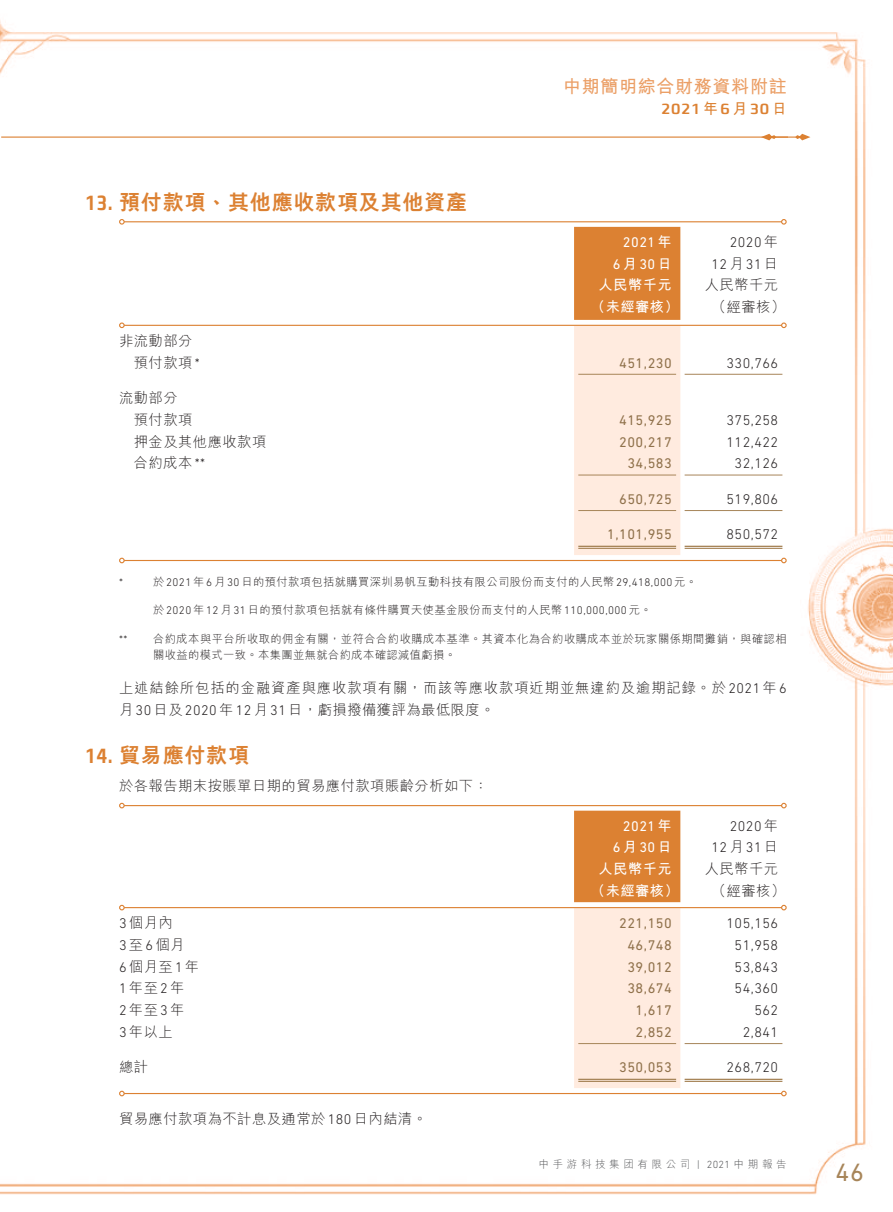
<style>
.page{position:relative;width:893px;height:1212px;background:#fff}
.page>*{position:absolute;margin:0;border:0;box-sizing:border-box;transform-origin:0 0}
.t1{font:25.5px "DIN Next LT Pro";color:#a78559}
._3__標題{font:800 21px "M Hei HK";letter-spacing:.04em;color:#dc8132}
.t2{font:700 18px "M Hei HK";letter-spacing:.04em;color:#eb9f66}
.t3{font:500 condensed 15px "Francker Pro";letter-spacing:.04em;color:#dc8132}
._1__內文{font:300 14.25px "M Hei HK";letter-spacing:.035em;color:#231f20}
._1__內文-2{font:300 14.25px "DIN Next LT Pro";letter-spacing:.035em;color:#231f20}
._1__內文-3{font:14.25px "DIN Next LT Pro";letter-spacing:.035em;color:#90724c}
._1__內文-4{font:300 14.25px/21.8px "M Hei HK";letter-spacing:.07em;color:#231f20}
._1__內文-5{font:700 14.25px "M Hei HK";letter-spacing:.035em;color:#fff}
._1__內文-6{font:14.25px "DIN Next LT Pro";letter-spacing:.035em;color:#fff}
._2__附註內文{font:300 11.25px "M Hei HK";letter-spacing:.035em;color:#231f20}
._2__附註內文-2{font:300 11.25px "DIN Next LT Pro";color:#231f20}
.t4{font:300 10.5px "M Hei HK";letter-spacing:.345em;color:#57585a}
.t5{font:300 10.5px "DIN Next LT Pro";color:#57585a}
.s1{font-family:"Francker Pro Condensed Smbold";font-weight:400}
.s2{font-family:"DIN Next LT Pro"}
.s3{font-family:"M Hei HK";font-weight:700;font-stretch:normal}
.s4{font-family:"M Hei HK";font-weight:700}
.s5{font-family:"M Hei HK"}
.s6{font-family:"M Hei HKS"}
</style>
<div class="page">
<img style="left:1px;top:24px;width:892px;height:1171px">
<hr style="left:768px;top:137px;width:34px;height:1px;background:#dc8132">
<svg style="left:761px;top:134px;width:15px;height:6px"></svg>
<svg style="left:795px;top:134px;width:15px;height:6px"></svg>
<hr style="left:1px;top:137px;width:787px;height:1px;background:#dc8132">
<div style="left:574px;top:227px;width:106px;height:93px;background:#dc8132"></div>
<div style="left:574px;top:326px;width:106px;height:229px;background:#ffebdf"></div>
<hr style="left:124px;top:221px;width:658px;height:1px;background:#dc8132">
<svg style="left:119px;top:219px;width:6px;height:6px"></svg>
<svg style="left:781px;top:219px;width:6px;height:6px"></svg>
<hr style="left:124px;top:325px;width:658px;height:1px;background:#dc8132">
<svg style="left:119px;top:322px;width:6px;height:6px"></svg>
<svg style="left:781px;top:322px;width:6px;height:6px"></svg>
<hr style="left:578px;top:374px;width:98px;height:1px;background:#a78559">
<hr style="left:685px;top:374px;width:97px;height:1px;background:#a78559">
<hr style="left:578px;top:475px;width:98px;height:1px;background:#a78559">
<hr style="left:685px;top:475px;width:97px;height:1px;background:#a78559">
<hr style="left:578px;top:510px;width:98px;height:1px;background:#a78559">
<hr style="left:685px;top:510px;width:97px;height:1px;background:#a78559">
<hr style="left:578px;top:546px;width:98px;height:1px;background:#a78559">
<hr style="left:578px;top:548px;width:98px;height:1px;background:#a78559">
<hr style="left:685px;top:546px;width:97px;height:1px;background:#a78559">
<hr style="left:685px;top:548px;width:97px;height:1px;background:#a78559">
<hr style="left:124px;top:560px;width:658px;height:1px;background:#dc8132">
<svg style="left:119px;top:558px;width:6px;height:5px"></svg>
<svg style="left:781px;top:558px;width:6px;height:5px"></svg>
<div style="left:574px;top:811px;width:106px;height:91px;background:#dc8132"></div>
<div style="left:574px;top:908px;width:106px;height:180px;background:#ffebdf"></div>
<hr style="left:124px;top:805px;width:658px;height:1px;background:#dc8132">
<svg style="left:119px;top:803px;width:6px;height:5px"></svg>
<svg style="left:781px;top:803px;width:6px;height:5px"></svg>
<hr style="left:124px;top:907px;width:658px;height:1px;background:#dc8132">
<svg style="left:119px;top:905px;width:6px;height:5px"></svg>
<svg style="left:781px;top:905px;width:6px;height:5px"></svg>
<hr style="left:578px;top:1043px;width:98px;height:1px;background:#a78559">
<hr style="left:685px;top:1043px;width:97px;height:1px;background:#a78559">
<hr style="left:578px;top:1079px;width:98px;height:1px;background:#a78559">
<hr style="left:578px;top:1081px;width:98px;height:1px;background:#a78559">
<hr style="left:685px;top:1079px;width:97px;height:1px;background:#a78559">
<hr style="left:685px;top:1081px;width:97px;height:1px;background:#a78559">
<hr style="left:124px;top:1093px;width:658px;height:1px;background:#dc8132">
<svg style="left:119px;top:1091px;width:6px;height:5px"></svg>
<svg style="left:781px;top:1091px;width:6px;height:5px"></svg>
<p class="_3__標題" style="left:85px;top:192px;width:383px"><span class="s1">13.</span> 預付款項、其他應收款項及其他資產</p>
<p class="_1__內文" style="left:119px;top:333px;width:75px">非流動部分</p>
<p class="_1__內文" style="left:134px;top:355px;width:67px">預付款項<span class="s2">*</span></p>
<p class="_1__內文" style="left:119px;top:391px;width:60px">流動部分</p>
<p class="_1__內文" style="left:134px;top:412px;width:60px">預付款項</p>
<p class="_1__內文" style="left:134px;top:434px;width:134px">押金及其他應收款項</p>
<p class="_1__內文" style="left:134px;top:456px;width:73px">合約成本 <span class="s2">**</span></p>
<h3 class="t2" style="left:563px;top:73px;width:225px">中期簡明綜合財務資料附註</h3>
<h3 class="t3" style="left:661px;top:99px;width:127px">2021<span class="s3">年</span>6<span class="s3">月</span>30<span class="s3">日</span></h3>
<p class="_1__內文-6" style="left:623px;top:234px;width:50px">2021<span class="s4">年</span></p>
<p class="_1__內文-6" style="left:613px;top:255px;width:61px">6<span class="s4">月</span>30<span class="s4">日</span></p>
<p class="_1__內文-5" style="left:599px;top:275px;width:75px">人民幣千元</p>
<p class="_1__內文-2" style="left:730px;top:234px;width:50px">2020<span class="s5">年</span></p>
<p class="_1__內文-2" style="left:711px;top:256px;width:68px">12<span class="s5">月</span>31<span class="s5">日</span></p>
<p class="_1__內文" style="left:705px;top:278px;width:75px">人民幣千元</p>
<p class="_1__內文-5" style="left:591px;top:296px;width:90px">（未經審核）</p>
<p class="_1__內文" style="left:712px;top:300px;width:75px">（經審核(</p>
<p class="_1__內文-3" style="left:619px;top:354px;width:54px">451,230</p>
<p class="_1__內文-2" style="left:726px;top:355px;width:53px">330,766</p>
<p class="_1__內文-3" style="left:619px;top:412px;width:54px">415,925</p>
<p class="_1__內文-2" style="left:726px;top:412px;width:53px">375,258</p>
<p class="_1__內文-3" style="left:619px;top:433px;width:54px">200,217</p>
<p class="_1__內文-2" style="left:726px;top:434px;width:53px">112,422</p>
<p class="_1__內文-3" style="left:627px;top:455px;width:46px">34,583</p>
<p class="_1__內文-2" style="left:735px;top:455px;width:45px">32,126</p>
<p class="_1__內文-3" style="left:619px;top:491px;width:54px">650,725</p>
<p class="_1__內文-2" style="left:726px;top:491px;width:53px">519,806</p>
<p class="_2__附註內文-2" style="left:119px;top:576px;width:5px">*</p>
<p class="_2__附註內文-2" style="left:119px;top:633px;width:10px">**</p>
<p class="_1__內文-3" style="left:607px;top:526px;width:66px">1,101,955</p>
<p class="_2__附註內文" style="left:153px;top:576px;width:546px">於<span class="s2">2021</span>年<span class="s2">6</span>月<span class="s2">30</span>日的預付款項包括就購買深圳易帆互動科技有限公司股份而支付的人民幣<span class="s2">29,418,000</span>元。</p>
<p class="_1__內文-2" style="left:726px;top:526px;width:53px">850,572</p>
<p class="_2__附註內文" style="left:153px;top:604px;width:500px">於<span class="s2">2020</span>年<span class="s2">12</span>月<span class="s2">31</span>日的預付款項包括就有條件購買天使基金股份而支付的人民幣<span class="s2">110,000,000</span>元。</p>
<p class="_2__附註內文" style="left:153px;top:633px;width:635px">合約成本與平台所收取的佣金有關，並符合合約收購成本基準。其資本化為合約收購成本並於玩家關係期間攤銷，與確認相</p>
<p class="_2__附註內文" style="left:153px;top:649px;width:304px">關收益的模式一致。本集團並無就合約成本確認減值虧損。</p>
<p class="_1__內文-4" style="left:119px;top:677px;width:669px">上述結餘所包括的金融資產與應收款項有關，而該等應收款項近期並無違約及逾期記錄。於<span class="s2">2021</span>年<span class="s2">6</span>月<span class="s2">30</span>日及<span class="s2">2020</span>年<span class="s2">12</span>月<span class="s2">31</span>日，虧損撥備獲評為最低限度。</p>
<p class="_3__標題" style="left:85px;top:744px;width:166px"><span class="s1">14.</span> 貿易應付款項</p>
<p class="_1__內文" style="left:119px;top:778px;width:370px">於各報告期末按賬單日期的貿易應付款項賬齡分析如下：</p>
<p class="_1__內文-6" style="left:623px;top:817px;width:50px">2021<span class="s4">年</span></p>
<p class="_1__內文-6" style="left:613px;top:839px;width:61px">6<span class="s4">月</span>30<span class="s4">日</span></p>
<p class="_1__內文-2" style="left:730px;top:817px;width:50px">2020<span class="s5">年</span></p>
<p class="_1__內文-2" style="left:711px;top:839px;width:68px">12<span class="s5">月</span>31<span class="s5">日</span></p>
<p class="_1__內文" style="left:705px;top:861px;width:75px">人民幣千元</p>
<p class="_1__內文-5" style="left:599px;top:858px;width:75px">人民幣千元</p>
<p class="_1__內文-5" style="left:591px;top:880px;width:90px">（未經審核）</p>
<p class="_1__內文" style="left:712px;top:883px;width:75px">（經審核(</p>
<p class="_1__內文" style="left:119px;top:915px;width:55px"><span class="s2">3</span>個月內</p>
<p class="_1__內文-3" style="left:619px;top:915px;width:54px">221,150</p>
<p class="_1__內文-2" style="left:726px;top:915px;width:53px">105,156</p>
<p class="_1__內文" style="left:119px;top:937px;width:67px"><span class="s2">3</span>至<span class="s2">6</span>個月</p>
<p class="_1__內文-3" style="left:627px;top:937px;width:46px">46,748</p>
<p class="_1__內文-2" style="left:735px;top:937px;width:45px">51,958</p>
<p class="_1__內文" style="left:119px;top:959px;width:82px"><span class="s2">6</span>個月至<span class="s2">1</span>年</p>
<p class="_1__內文-3" style="left:627px;top:958px;width:46px">39,012</p>
<p class="_1__內文-2" style="left:735px;top:958px;width:45px">53,843</p>
<p class="_1__內文" style="left:119px;top:981px;width:67px"><span class="s2">1</span>年至<span class="s2">2</span>年</p>
<p class="_1__內文-3" style="left:627px;top:980px;width:46px">38,674</p>
<p class="_1__內文-2" style="left:735px;top:980px;width:45px">54,360</p>
<p class="_1__內文" style="left:119px;top:1002px;width:67px"><span class="s2">2</span>年至<span class="s2">3</span>年</p>
<p class="_1__內文-3" style="left:636px;top:1002px;width:38px">1,617</p>
<p class="_1__內文-2" style="left:754px;top:1002px;width:25px">562</p>
<p class="_1__內文" style="left:119px;top:1024px;width:55px"><span class="s2">3</span>年以上</p>
<p class="_1__內文-3" style="left:636px;top:1024px;width:38px">2,852</p>
<p class="_1__內文-2" style="left:743px;top:1024px;width:37px">2,841</p>
<p class="_1__內文" style="left:119px;top:1060px;width:31px">總計</p>
<p class="_1__內文" style="left:119px;top:1112px;width:310px">貿易應付款項為不計息及通常於<span class="s2">180</span>日內結清。</p>
<p class="_1__內文-3" style="left:619px;top:1059px;width:54px">350,053</p>
<p class="_1__內文-2" style="left:726px;top:1059px;width:53px">268,720</p>
<p class="t4" style="left:539px;top:1159px;width:153px">中手游科技集<span class="s6">團</span>有限公司</p>
<h1 class="t1" style="left:835px;top:1158px;width:30px">46</h1>
<p class="t5" style="left:707px;top:1158px;width:81px">2021<span class="s5">中期報告</span></p>
<p class="t5" style="left:697px;top:1158px;width:4px">|</p>
</div>
